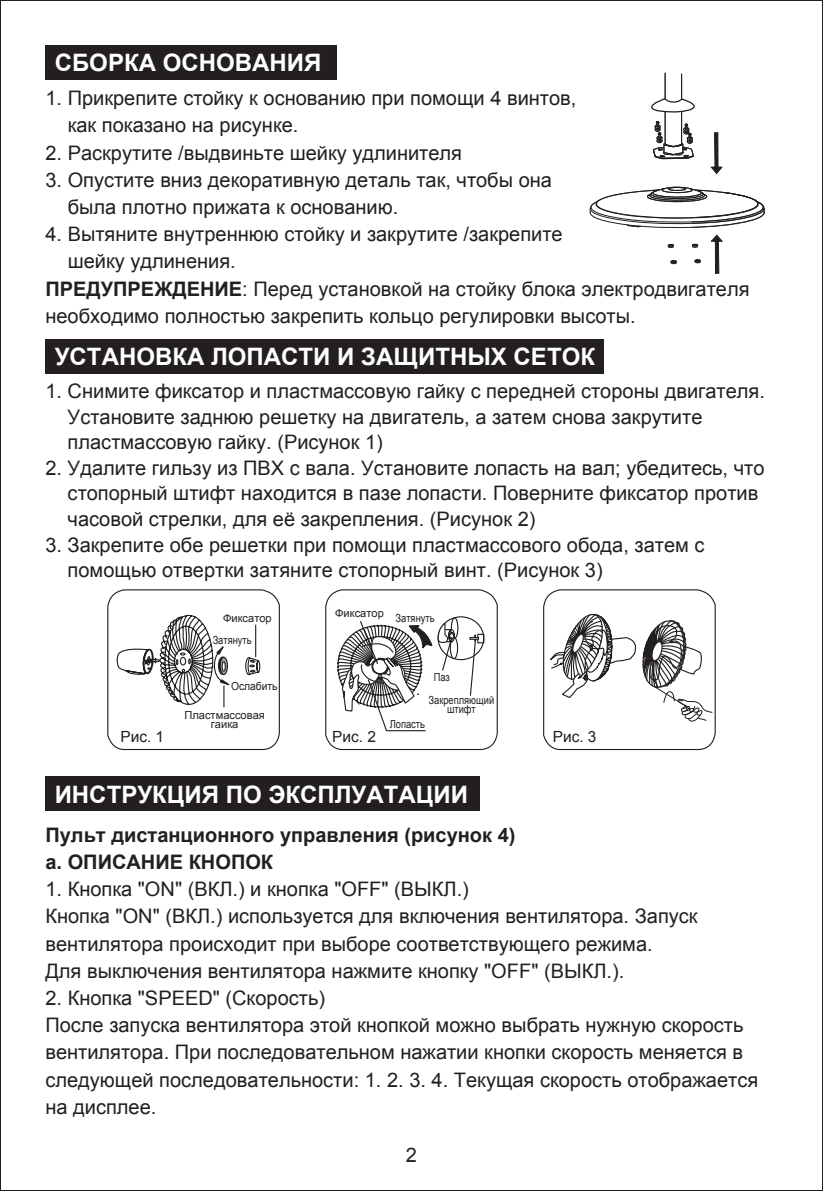
<style>
.page{position:relative;width:823px;height:1191px;background:#fff}
.page>*{position:absolute;margin:0;border:0;box-sizing:border-box;transform-origin:0 0}
.t1{font:700 24px "Arial";color:#fff}
.t2{font:20px/27.2px "Arial";color:#231f20}
.t3{font:700 20px/27.2px "Arial";color:#231f20}
.t4{font:15.4px "Arial";color:#231f20}
.t5{font:11px/8.6px "Arial";color:#231f20;text-align:center;scale:.84 1}
.t6{font:11px/8.6px "Arial";color:#231f20;text-align:center}
.t7{font:11px "Arial";color:#231f20;scale:.92 1}
.s1{font-weight:700}
</style>
<div class="page">
<div style="left:45px;top:339px;width:558px;height:34px;background:#231f20"></div>
<div style="left:45px;top:777px;width:435px;height:34px;background:#231f20"></div>
<div style="left:45px;top:45px;width:291px;height:34px;background:#231f20"></div>
<svg style="left:710px;top:132px;width:13px;height:42px"></svg>
<svg style="left:711px;top:234px;width:11px;height:40px"></svg>
<hr style="left:680px;top:74px;width:1px;height:70px;background:#231f20">
<hr style="left:664px;top:73px;width:1px;height:71px;background:#231f20">
<svg style="left:589px;top:186px;width:175px;height:42px"></svg>
<svg style="left:652px;top:120px;width:42px;height:40px"></svg>
<svg style="left:694px;top:259px;width:7px;height:5px"></svg>
<svg style="left:670px;top:260px;width:7px;height:5px"></svg>
<svg style="left:667px;top:244px;width:7px;height:4px"></svg>
<svg style="left:692px;top:243px;width:6px;height:5px"></svg>
<svg style="left:651px;top:97px;width:44px;height:16px"></svg>
<svg style="left:107px;top:589px;width:173px;height:161px"></svg>
<svg style="left:325px;top:589px;width:173px;height:161px"></svg>
<svg style="left:543px;top:589px;width:172px;height:161px"></svg>
<p class="t1" style="left:55px;top:47px;width:268px">СБОРКА ОСНОВАНИЯ</p>
<p class="t2" style="left:68px;top:85px;width:510px;text-indent:-22px">1. Прикрепите стойку к основанию при помощи 4 винтов, как показано на рисунке.</p>
<p class="t2" style="left:45px;top:139px;width:418px">2. Раскрутите /выдвиньте шейку удлинителя</p>
<p class="t2" style="left:68px;top:166px;width:485px;text-indent:-22px">3. Опустите вниз декоративную деталь так, чтобы она была плотно прижата к основанию.</p>
<p class="t2" style="left:45px;top:221px;width:518px">4. Вытяните внутреннюю стойку и закрутите /закрепите</p>
<p class="t2" style="left:68px;top:248px;width:169px">шейку удлинения.</p>
<p class="t2" style="left:45px;top:275px;width:705px"><span class="s1">ПРЕДУПРЕЖДЕНИЕ</span>: Перед установкой на стойку блока электродвигателя</p>
<p class="t2" style="left:45px;top:302px;width:591px">необходимо полностью закрепить кольцо регулировки высоты.</p>
<p class="t1" style="left:55px;top:341px;width:541px">УСТАНОВКА ЛОПАСТИ И ЗАЩИТНЫХ СЕТОК</p>
<p class="t2" style="left:68px;top:379px;width:698px;line-height:25.6px;text-indent:-22px">1. Снимите фиксатор и пластмассовую гайку с передней стороны двигателя.<br>Установите заднюю решетку на двигатель, а затем снова закрутите пластмассовую гайку. (Рисунок 1)</p>
<p class="t2" style="left:68px;top:455px;width:697px;line-height:25.6px;text-indent:-22px">2. Удалите гильзу из ПВХ с вала. Установите лопасть на вал; убедитесь, что стопорный штифт находится в пазе лопасти. Поверните фиксатор против часовой стрелки, для её закрепления. (Рисунок 2)</p>
<p class="t2" style="left:68px;top:532px;width:638px;line-height:25.6px;text-indent:-22px">3. Закрепите обе решетки при помощи пластмассового обода, затем с помощью отвертки затяните стопорный винт. (Рисунок 3)</p>
<p class="t4" style="left:120px;top:726px;width:45px">Рис. 1</p>
<p class="t6" style="left:223px;top:614px;width:50px">Фиксатор</p>
<p class="t5" style="left:212px;top:636px;width:48px">Затянуть</p>
<p class="t7" style="left:231px;top:679px;width:52px">Ослабить</p>
<p class="t6" style="left:184px;top:711px;width:82px">Пластмассовая гаика</p>
<p class="t6" style="left:335px;top:609px;width:50px">Фиксатор</p>
<p class="t5" style="left:395px;top:614px;width:48px">Затянуть</p>
<p class="t5" style="left:433px;top:672px;width:21px">Паз</p>
<p class="t5" style="left:428px;top:696px;width:80px">Закрепляющий штифт</p>
<p class="t5" style="left:389px;top:719px;width:43px">Лопасть</p>
<p class="t4" style="left:332px;top:726px;width:45px">Рис. 2</p>
<p class="t4" style="left:552px;top:726px;width:45px">Рис. 3</p>
<p class="t1" style="left:55px;top:778px;width:414px">ИНСТРУКЦИЯ ПО ЭКСПЛУАТАЦИИ</p>
<p class="t3" style="left:45px;top:821px;width:471px">Пульт дистанционного управления (рисунок 4) a. ОПИСАНИЕ КНОПОК</p>
<p class="t2" style="left:45px;top:875px;width:653px">1. Кнопка "ON" (ВКЛ.) и кнопка "OFF" (ВЫКЛ.)<br>Кнопка "ON" (ВКЛ.) используется для включения вентилятора. Запуск вентилятора происходит при выборе соответствующего режима.<br>Для выключения вентилятора нажмите кнопку "OFF" (ВЫКЛ.).</p>
<p class="t2" style="left:45px;top:984px;width:714px">2. Кнопка "SPEED" (Скорость)<br>После запуска вентилятора этой кнопкой можно выбрать нужную скорость вентилятора. При последовательном нажатии кнопки скорость меняется в следующей последовательности: 1. 2. 3. 4. Текущая скорость отображается на дисплее.</p>
<p class="t2" style="left:405px;top:1141px;width:13px">2</p>
</div>
